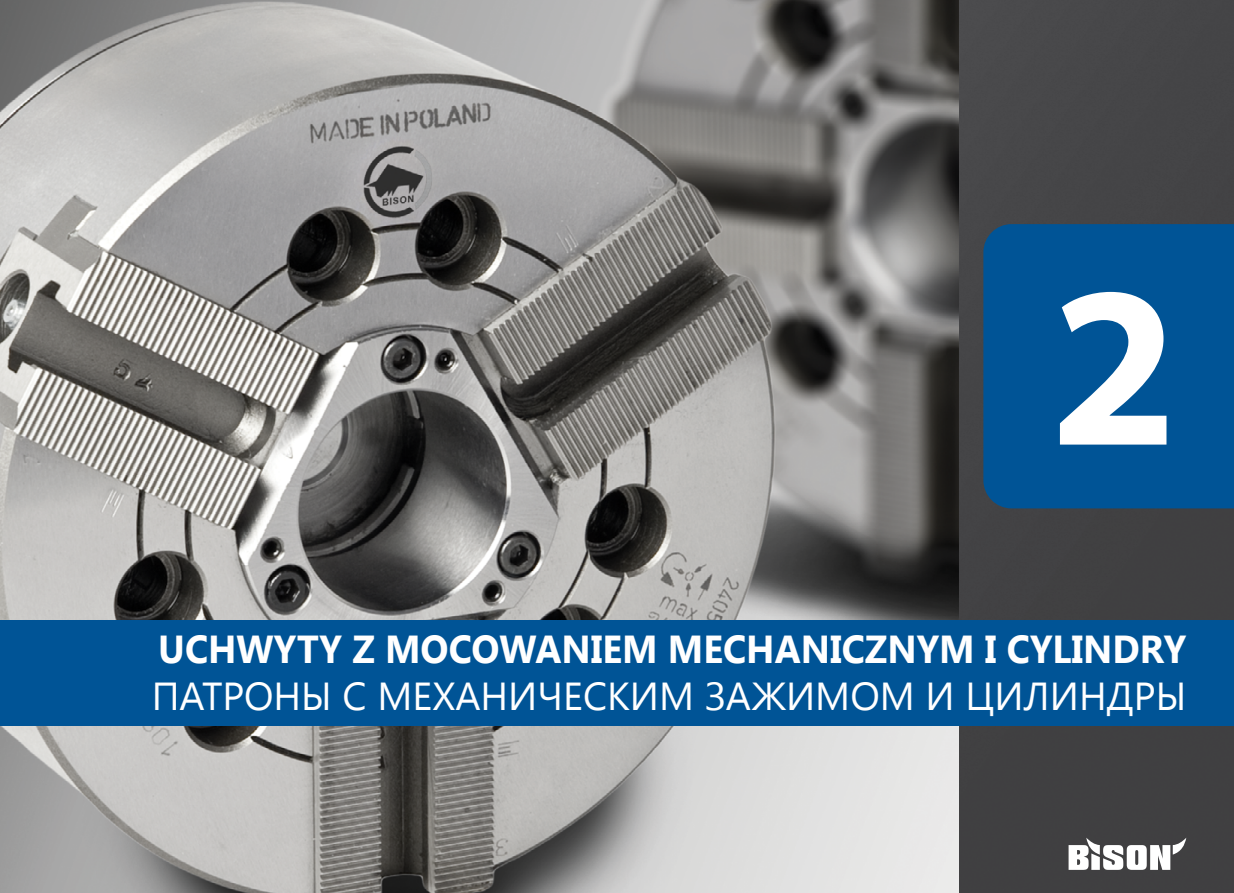
<style>
.page{position:relative;width:1234px;height:893px;background:#fff}
.page>*{position:absolute;margin:0;border:0;box-sizing:border-box;transform-origin:0 0}
.t1{font:700 231px "Myriad Pro";color:#fff}
.t2{font:700 39px "Segoe UI";color:#fff;scale:.95 1}
.t3{font:39px "Segoe UI";color:#fff}
</style>
<div class="page">
<div style="left:958px;top:0;width:275px;height:893px;background:#424244"></div>
<img style="left:0;top:0;width:958px;height:893px">
<svg style="left:1068px;top:838px;width:117px;height:32px"></svg>
<div style="left:0;top:620px;width:1233px;height:106px;background:#005496"></div>
<div style="left:983px;top:224px;width:250px;height:284px;background:#005496"></div>
<h1 class="t1" style="left:1049px;top:216px;width:130px">2</h1>
<p class="t2" style="left:158px;top:622px;width:1083px">UCHWYTY Z MOCOWANIEM MECHANICZNYM I CYLINDRY</p>
<p class="t3" style="left:152px;top:669px;width:1035px">ПАТРОНЫ С МЕХАНИЧЕСКИМ ЗАЖИМОМ И ЦИЛИНДРЫ</p>
</div>
